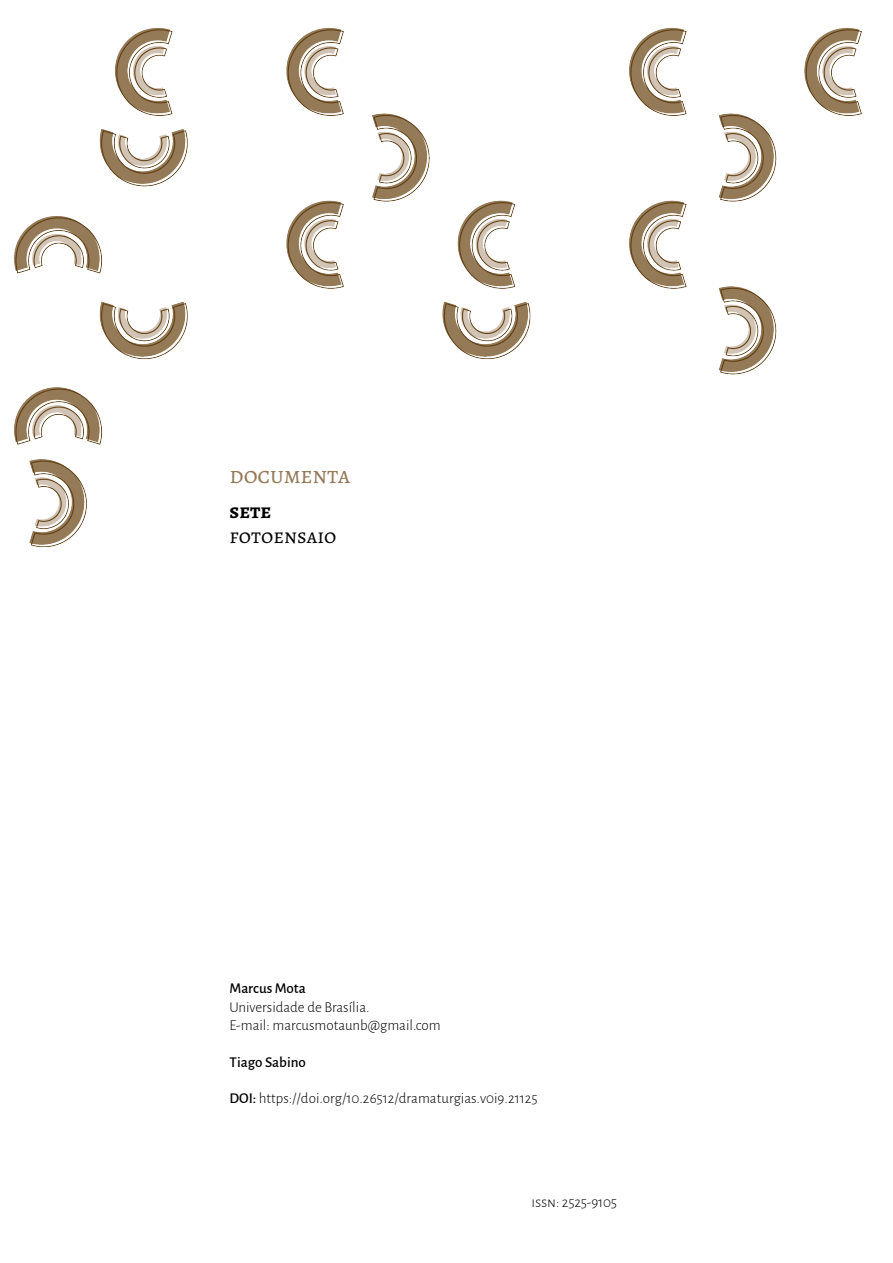
<style>
.page{position:relative;width:893px;height:1263px;background:#fff}
.page>*{position:absolute;margin:0;border:0;box-sizing:border-box;transform-origin:0 0}
.t1{font:24px "Alegreya SC";letter-spacing:-.01em;color:#947a57}
.t2{font:21px "Alegreya SC";color:#000}
.t3{font:700 21px "Alegreya SC";color:#000}
.t4{font:300 15px/18.3px "Alegreya Sans";color:#000}
.t5{font:300 15px "Alegreya Sans";color:#000}
.t6{font:500 15px "Alegreya Sans";color:#000}
.s1{font-weight:500}
</style>
<div class="page">
<img style="left:14px;top:28px;width:848px;height:520px">
<h1 class="t1" style="left:230px;top:461px;width:122px">documenta</h1>
<h2 class="t3" style="left:230px;top:497px;width:43px">sete</h2>
<h2 class="t2" style="left:230px;top:523px;width:108px">fotoensaio</h2>
<p class="t6" style="left:230px;top:978px;width:78px">Marcus Mota</p>
<p class="t4" style="left:230px;top:997px;width:212px">Universidade de Brasília.<br>E-mail: marcusmotaunb@gmail.com</p>
<p class="t6" style="left:230px;top:1051px;width:78px">Tiago Sabino</p>
<p class="t5" style="left:229px;top:1088px;width:310px"><span class="s1">DOI:</span> https://doi.org/10.26512/dramaturgias.v0i9.21125</p>
<p class="t4" style="left:532px;top:1192px;width:87px">issn: 2525-9105</p>
</div>
